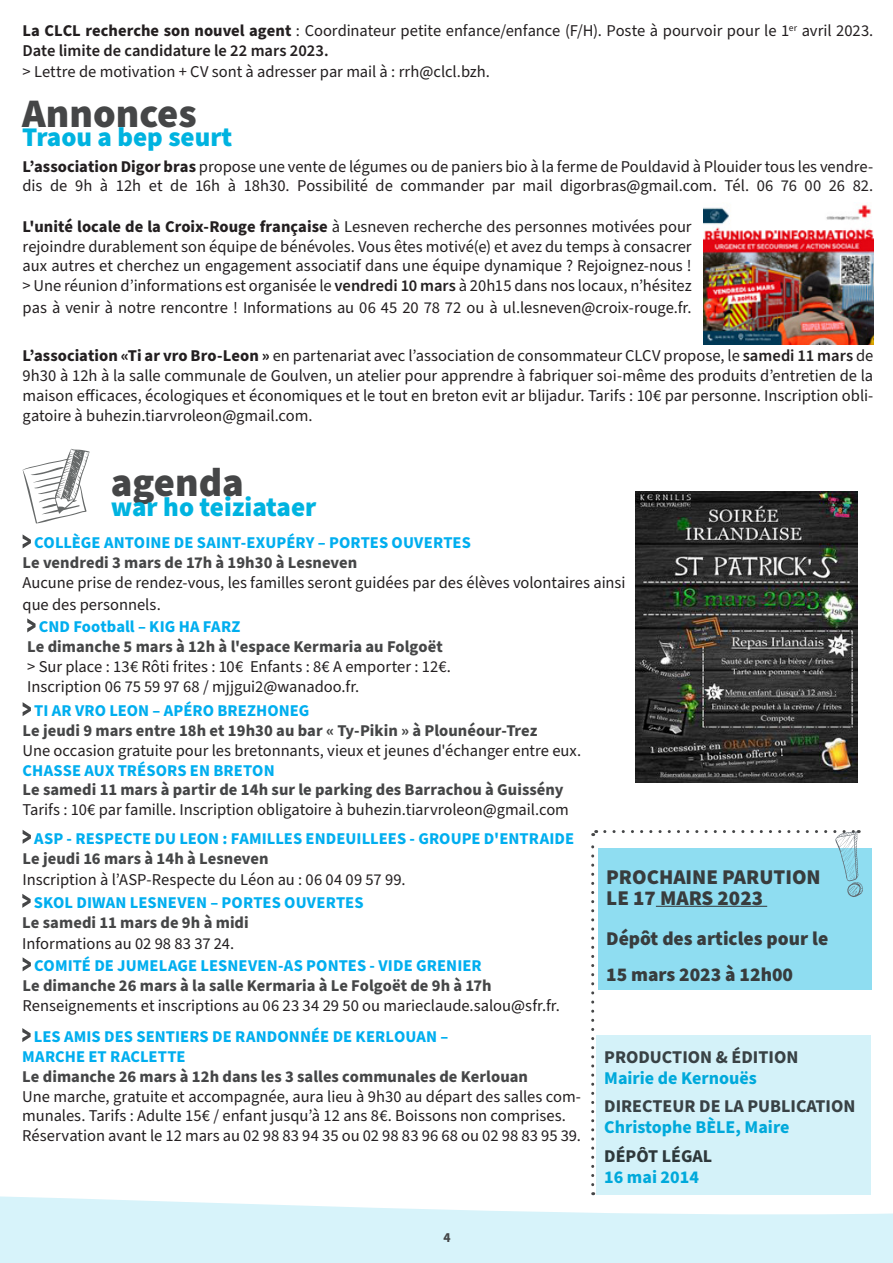
<style>
.page{position:relative;width:893px;height:1263px;background:#fff}
.page>*{position:absolute;margin:0;border:0;box-sizing:border-box;transform-origin:0 0}
.Titre_de_la_newslett{font:900 40.5px "Source Sans Pro";color:#454647}
.Titre_de_la_newslett-2{font:900 27px "Source Sans Pro";color:#00b3e0}
.Corps_de_texte{font:900 21px "Source Sans Pro";color:#383c3d}
.Corps_de_texte-2{font:900 19.5px "Source Sans Pro";color:#383c3d}
.Corps_de_texte-3{font:700 18px "Source Sans Pro";color:#00b3e0}
.Corps_de_texte-4{font:700 18px "Source Sans Pro";color:#454647}
.Corps_de_texte-5{font:700 18px "Source Sans Pro";color:#383c3d}
.t1{font:16.5px/19.8px "Source Sans Pro";color:#231f20}
.t2{font:700 16.5px "Source Sans Pro";letter-spacing:.005em;color:#454647}
.t3{font:700 16.5px "Source Sans Pro";letter-spacing:.005em;color:#00aeef}
.Numéro_d_en-tête_de{font:700 13.5px "Source Sans Pro";color:#454647}
.s1{font-weight:700}
.s2{font-weight:600}
.s3{font-weight:700;color:#00aeef}
.s4{font-weight:700;color:#454647}
</style>
<div class="page">
<svg style="left:0;top:1175px;width:893px;height:88px;fill:#d7f3fa"></svg>
<div style="left:598px;top:848px;width:274px;height:141px;background:#8fddf1"></div>
<div style="left:596px;top:1035px;width:274px;height:159px;background:#d4f2f9"></div>
<img style="left:704px;top:204px;width:169px;height:140px">
<hr style="left:656px;top:906px;width:111px;height:1px;background:#383c3d">
<svg style="left:605px;top:830px;width:258px;height:67px"></svg>
<svg style="left:591px;top:830px;width:6px;height:355px"></svg>
<svg style="left:23px;top:449px;width:67px;height:74px"></svg>
<svg style="left:23px;top:534px;width:8px;height:14px"></svg>
<svg style="left:27px;top:618px;width:9px;height:14px"></svg>
<svg style="left:23px;top:957px;width:8px;height:14px"></svg>
<svg style="left:23px;top:702px;width:8px;height:14px"></svg>
<svg style="left:23px;top:830px;width:8px;height:14px"></svg>
<svg style="left:22px;top:894px;width:9px;height:14px"></svg>
<img style="left:635px;top:491px;width:223px;height:291px">
<svg style="left:22px;top:1028px;width:9px;height:14px"></svg>
<p class="t1" style="left:23px;top:21px;width:852px"><span class="s1">La CLCL recherche son nouvel agent</span> : Coordinateur petite enfance/enfance (F/H). Poste à pourvoir pour le 1<sup>er</sup> avril 2023.<br><span class="s2">Date limite de candidature le 22 mars 2023.</span></p>
<p class="t1" style="left:23px;top:63px;width:469px">&gt; Lettre de motivation + CV sont à adresser par mail à : rrh@clcl.bzh.</p>
<p class="Titre_de_la_newslett" style="left:22px;top:85px;width:176px">Annonces</p>
<p class="Titre_de_la_newslett-2" style="left:22px;top:118px;width:212px">Traou a bep seurt</p>
<p class="t1" style="left:23px;top:157px;width:852px"><span class="s1">L’association Digor bras</span> propose une vente de légumes ou de paniers bio à la ferme de Pouldavid à Plouider tous les vendre&shy;dis de 9h à 12h et de 16h à 18h30. Possibilité de commander par mail digorbras@gmail.com. Tél. 06 76 00 26 82.</p>
<p class="t1" style="left:23px;top:217px;width:670px;text-align:justify"><span class="s1">L'unité locale de la Croix-Rouge française</span> à Lesneven recherche des personnes motivées pour rejoindre durablement son équipe de bénévoles. Vous êtes motivé(e) et avez du temps à consacrer aux autres et cherchez un engagement associatif dans une équipe dynamique ? Rejoignez-nous !</p>
<p class="t1" style="left:23px;top:275px;width:671px;line-height:21.6px">&gt; Une réunion d’informations est organisée le <span class="s2">vendredi 10 mars</span> à 20h15 dans nos locaux, n’hésitez pas à venir à notre rencontre ! Informations au 06 45 20 78 72 ou à ul.lesneven@croix-rouge.fr.</p>
<p class="t1" style="left:23px;top:346px;width:852px;text-align:justify"><span class="s1">L’association «Ti ar vro Bro-Leon »</span> en partenariat avec l’association de consommateur CLCV propose, le <span class="s2">samedi 11 mars</span> de 9h30 à 12h à la salle communale de Goulven, un atelier pour apprendre à fabriquer soi-même des produits d’entretien de la maison efficaces, écologiques et économiques et le tout en breton evit ar blijadur. Tarifs : 10€ par personne. Inscription obli&shy;gatoire à buhezin.tiarvroleon@gmail.com.</p>
<p class="Titre_de_la_newslett" style="left:111px;top:455px;width:135px">agenda</p>
<p class="Titre_de_la_newslett-2" style="left:111px;top:488px;width:207px">war ho teiziataer</p>
<p class="t3" style="left:34px;top:532px;width:438px">COLLÈGE ANTOINE DE SAINT-EXUPÉRY – PORTES OUVERTES</p>
<p class="t2" style="left:23px;top:551px;width:336px">Le vendredi 3 mars de 17h à 19h30 à Lesneven</p>
<p class="t1" style="left:23px;top:572px;width:604px;line-height:21.6px">Aucune prise de rendez-vous, les familles seront guidées par des élèves volontaires ainsi que des personnels.</p>
<p class="t3" style="left:39px;top:616px;width:203px">CND Football – KIG HA FARZ</p>
<p class="t2" style="left:27px;top:635px;width:417px">Le dimanche 5 mars à 12h à l'espace Kermaria au Folgoët</p>
<p class="t1" style="left:27px;top:657px;width:425px">&gt; Sur place : 13€ Rôti frites : 10€ Enfants : 8€ A emporter : 12€.</p>
<p class="t1" style="left:27px;top:677px;width:334px">Inscription 06 75 59 97 68 / mjjgui2@wanadoo.fr.</p>
<p class="t3" style="left:34px;top:699px;width:277px">TI AR VRO LEON – APÉRO BREZHONEG</p>
<p class="t2" style="left:23px;top:719px;width:516px">Le jeudi 9 mars entre 18h et 19h30 au bar « Ty-Pikin » à Plounéour-Trez</p>
<p class="t1" style="left:23px;top:741px;width:560px">Une occasion gratuite pour les bretonnants, vieux et jeunes d'échanger entre eux.</p>
<p class="t3" style="left:23px;top:759px;width:254px">CHASSE AUX TRÉSORS EN BRETON</p>
<p class="t2" style="left:23px;top:779px;width:542px">Le samedi 11 mars à partir de 14h sur le parking des Barrachou à Guissény</p>
<p class="t1" style="left:23px;top:800px;width:548px">Tarifs : 10€ par famille. Inscription obligatoire à buhezin.tiarvroleon@gmail.com</p>
<p class="t3" style="left:34px;top:827px;width:541px">ASP - RESPECTE DU LEON : FAMILLES ENDEUILLEES - GROUPE D'ENTRAIDE</p>
<p class="t2" style="left:23px;top:847px;width:248px">Le jeudi 16 mars à 14h à Lesneven</p>
<p class="t1" style="left:23px;top:870px;width:384px">Inscription à l’ASP-Respecte du Léon au : 06 04 09 57 99.</p>
<p class="t3" style="left:34px;top:891px;width:331px">SKOL DIWAN LESNEVEN – PORTES OUVERTES</p>
<p class="t2" style="left:22px;top:911px;width:228px">Le samedi 11 mars de 9h à midi</p>
<p class="t1" style="left:22px;top:934px;width:213px">Informations au 02 98 83 37 24.</p>
<p class="t1" style="left:23px;top:956px;width:539px;text-indent:12px"><span class="s3">COMITÉ DE JUMELAGE LESNEVEN-AS PONTES - VIDE GRENIER<br></span><span class="s4">Le dimanche 26 mars à la salle Kermaria à Le Folgoët de 9h à 17h<br></span>Renseignements et inscriptions au 06 23 34 29 50 ou marieclaude.salou@sfr.fr.</p>
<p class="t3" style="left:34px;top:1025px;width:416px">LES AMIS DES SENTIERS DE RANDONNÉE DE KERLOUAN –</p>
<p class="t3" style="left:22px;top:1045px;width:165px">MARCHE ET RACLETTE</p>
<p class="t2" style="left:22px;top:1065px;width:507px">Le dimanche 26 mars à 12h dans les 3 salles communales de Kerlouan</p>
<p class="t1" style="left:22px;top:1087px;width:560px">Une marche, gratuite et accompagnée, aura lieu à 9h30 au départ des salles com&shy;munales. Tarifs : Adulte 15€ / enfant jusqu’à 12 ans 8€. Boissons non comprises.</p>
<p class="t1" style="left:22px;top:1126px;width:560px">Réservation avant le 12 mars au 02 98 83 94 35 ou 02 98 83 96 68 ou 02 98 83 95 39.</p>
<p class="Numéro_d_en-tête_de" style="left:444px;top:1229px;width:9px">4</p>
<p class="Corps_de_texte" style="left:606px;top:862px;width:216px">PROCHAINE PARUTION</p>
<p class="Corps_de_texte" style="left:606px;top:883px;width:158px">LE 17 MARS 2023</p>
<p class="Corps_de_texte-2" style="left:606px;top:925px;width:224px">Dépôt des articles pour le</p>
<p class="Corps_de_texte-2" style="left:606px;top:961px;width:188px">15 mars 2023 à 12h00</p>
<p class="Corps_de_texte-4" style="left:604px;top:1044px;width:196px">PRODUCTION &amp; ÉDITION</p>
<p class="Corps_de_texte-3" style="left:604px;top:1065px;width:154px">Mairie de Kernouës</p>
<p class="Corps_de_texte-4" style="left:604px;top:1094px;width:253px">DIRECTEUR DE LA PUBLICATION</p>
<p class="Corps_de_texte-3" style="left:604px;top:1115px;width:187px">Christophe BÈLE, Maire</p>
<p class="Corps_de_texte-5" style="left:604px;top:1143px;width:110px">DÉPÔT LÉGAL</p>
<p class="Corps_de_texte-3" style="left:604px;top:1164px;width:96px">16 mai 2014</p>
</div>
